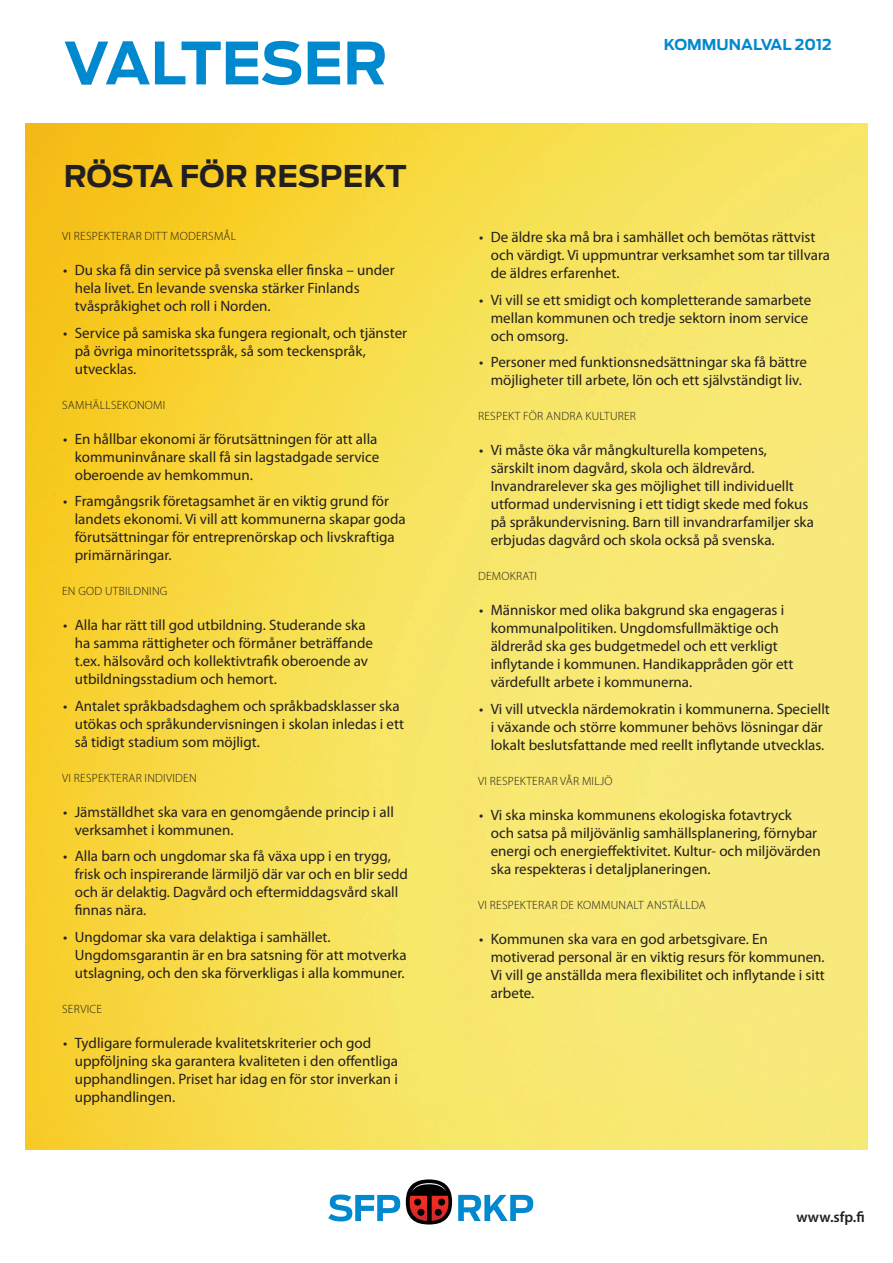
<style>
.page{position:relative;width:893px;height:1263px;background:#fff}
.page>*{position:absolute;margin:0;border:0;box-sizing:border-box;transform-origin:0 0}
.t1{font:700 57.75px "Antenna";color:#0089cf}
.t2{font:700 30px "Antenna";letter-spacing:-.01em;color:#231f20}
.t3{font:15px/18px "Myriad Pro";color:#231f20}
.t4{font:700 15px "Antenna";color:#0089cf}
.t5{font:600 15px "Myriad Pro";letter-spacing:.01em;color:#231f20}
.t6{font:300 12px "Myriad Pro";letter-spacing:.02em;color:#231f20}
</style>
<div class="page">
<img style="left:26px;top:123px;width:841px;height:1026px">
<svg style="left:458px;top:1195px;width:75px;height:26px"></svg>
<svg style="left:406px;top:1179px;width:46px;height:45px;background:#6e3a38"></svg>
<svg style="left:328px;top:1194px;width:72px;height:27px"></svg>
<h1 class="t1" style="left:64px;top:29px;width:325px">VALTESER</h1>
<p class="t4" style="left:664px;top:36px;width:170px">KOMMUNALVAL 2012</p>
<h2 class="t2" style="left:64px;top:158px;width:213px">RÖSTA FÖR RES</h2>
<h2 class="t2" style="left:320px;top:158px;width:87px">PEKT</h2>
<p class="t6" style="left:62px;top:229px;width:175px">VI RESPEKTERAR DITT MODERSMÅL</p>
<p class="t3" style="left:75px;top:261px;width:321px;text-indent:-11px">• Du ska få din service på svenska eller finska – under hela livet. En levande svenska stärker Finlands tvåspråkighet och roll i Norden.</p>
<p class="t3" style="left:75px;top:323px;width:334px;text-indent:-11px">• Service på samiska ska fungera regionalt, och tjänster på övriga minoritetsspråk, så som teckenspråk, utvecklas.</p>
<p class="t6" style="left:62px;top:398px;width:105px">SAMHÄLLSEKONOMI</p>
<p class="t3" style="left:75px;top:429px;width:306px;text-align:justify;text-indent:-11px">• En hållbar ekonomi är förutsättningen för att alla kommuninvånare skall få sin lagstadgade service oberoende av hemkommun.</p>
<p class="t3" style="left:75px;top:492px;width:333px;text-indent:-11px">• Framgångsrik företagsamhet är en viktig grund för landets ekonomi. Vi vill att kommunerna skapar goda förutsättningar för entreprenörskap och livskraftiga primärnäringar.</p>
<p class="t6" style="left:62px;top:584px;width:107px">EN GOD UTBILDNING</p>
<p class="t3" style="left:75px;top:616px;width:300px;text-indent:-11px">• Alla har rätt till god utbildning. Studerande ska ha samma rättigheter och förmåner beträffande t.ex. hälsovård och kollektivtrafik oberoende av utbildningsstadium och hemort.</p>
<p class="t3" style="left:75px;top:696px;width:331px;text-indent:-11px">• Antalet språkbadsdaghem och språkbadsklasser ska utökas och språkundervisningen i skolan inledas i ett så tidigt stadium som möjligt.</p>
<p class="t6" style="left:62px;top:771px;width:136px">VI RESPEKTERAR INDIVIDEN</p>
<p class="t3" style="left:75px;top:802px;width:321px;text-indent:-11px">• Jämställdhet ska vara en genomgående princip i all verksamhet i kommunen.</p>
<p class="t3" style="left:75px;top:847px;width:335px;text-indent:-11px">• Alla barn och ungdomar ska få växa upp i en trygg, frisk och inspirerande lärmiljö där var och en blir sedd och är delaktig. Dagvård och eftermiddagsvård skall finnas nära.</p>
<p class="t3" style="left:75px;top:927px;width:334px;text-indent:-11px">• Ungdomar ska vara delaktiga i samhället.<br>Ungdomsgarantin är en bra satsning för att motverka utslagning, och den ska förverkligas i alla kommuner.</p>
<p class="t6" style="left:62px;top:1002px;width:42px">SERVICE</p>
<p class="t3" style="left:75px;top:1033px;width:325px;text-indent:-11px">• Tydligare formulerade kvalitetskriterier och god uppföljning ska garantera kvaliteten i den offentliga upphandlingen. Priset har idag en för stor inverkan i upphandlingen.</p>
<p class="t3" style="left:491px;top:228px;width:341px;text-indent:-11px">• De äldre ska må bra i samhället och bemötas rättvist och värdigt. Vi uppmuntrar verksamhet som tar tillvara de äldres erfarenhet.</p>
<p class="t3" style="left:491px;top:291px;width:322px;text-indent:-11px">• Vi vill se ett smidigt och kompletterande samarbete mellan kommunen och tredje sektorn inom service och omsorg.</p>
<p class="t3" style="left:479px;top:353px;width:329px;text-align:center">• Personer med funktionsnedsättningar ska få bättre möjligheter till arbete, lön och ett självständigt liv.</p>
<p class="t6" style="left:478px;top:410px;width:159px">RESPEKT FÖR ANDRA KULTURER</p>
<p class="t3" style="left:491px;top:441px;width:325px;text-indent:-11px">• Vi måste öka vår mångkulturella kompetens,<br>särskilt inom dagvård, skola och äldrevård.<br>Invandrarelever ska ges möjlighet till individuellt utformad undervisning i ett tidigt skede med fokus på språkundervisning. Barn till invandrarfamiljer ska erbjudas dagvård och skola också på svenska.</p>
<p class="t6" style="left:478px;top:570px;width:60px">DEMOKRATI</p>
<p class="t3" style="left:491px;top:601px;width:304px;text-indent:-11px">• Människor med olika bakgrund ska engageras i kommunalpolitiken. Ungdomsfullmäktige och äldreråd ska ges budgetmedel och ett verkligt inflytande i kommunen. Handikappråden gör ett värdefullt arbete i kommunerna.</p>
<p class="t3" style="left:479px;top:700px;width:352px;text-align:center">• Vi vill utveckla närdemokratin i kommunerna. Speciellt i växande och större kommuner behövs lösningar där lokalt beslutsfattande med reellt inflytande utvecklas.</p>
<p class="t6" style="left:478px;top:774px;width:136px">VI RESPEKTERAR VÅR MILJÖ</p>
<p class="t3" style="left:491px;top:806px;width:331px;text-indent:-11px">• Vi ska minska kommunens ekologiska fotavtryck<br>och satsa på miljövänlig samhällsplanering, förnybar energi och energieffektivitet. Kultur- och miljövärden ska respekteras i detaljplaneringen.</p>
<p class="t6" style="left:478px;top:898px;width:229px">VI RESPEKTERAR DE KOMMUNALT ANSTÄLLDA</p>
<p class="t3" style="left:491px;top:930px;width:336px;text-indent:-11px">• Kommunen ska vara en god arbetsgivare. En motiverad personal är en viktig resurs för kommunen.<br>Vi vill ge anställda mera flexibilitet och inflytande i sitt arbete.</p>
<p class="t5" style="left:796px;top:1208px;width:70px">www.sfp.fi</p>
</div>
